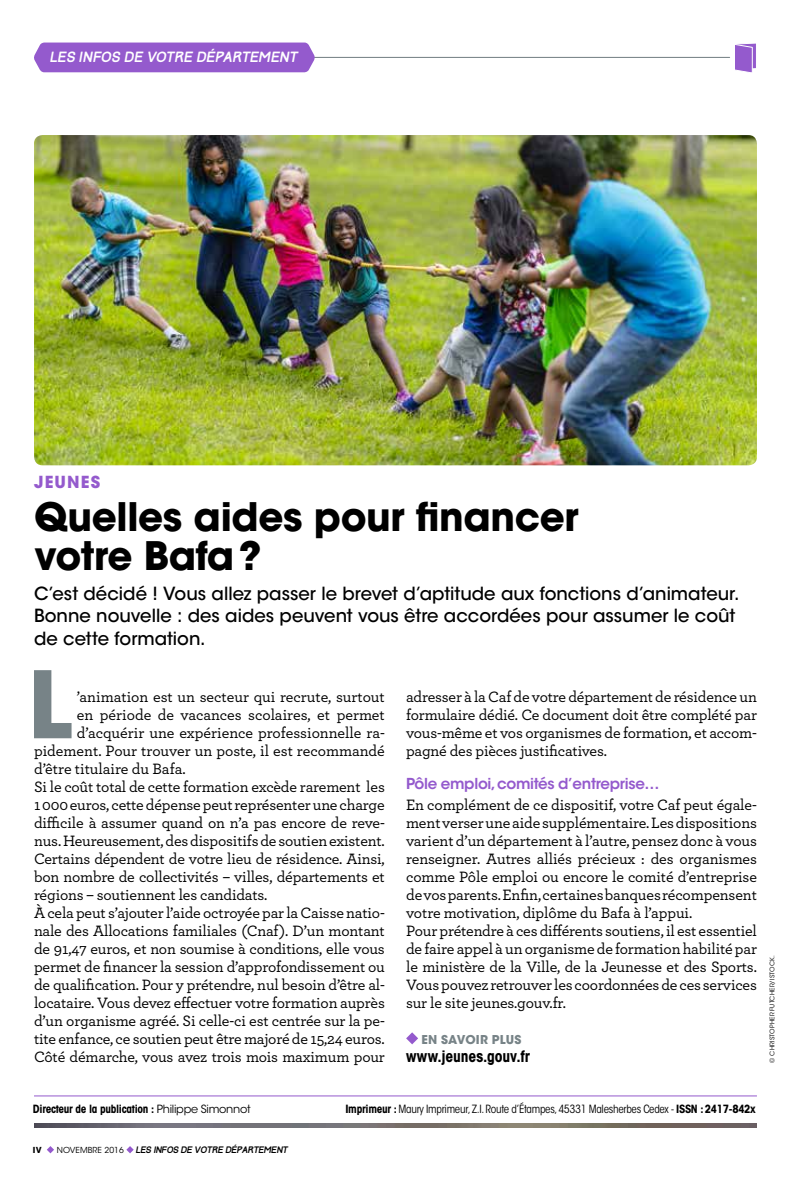
<style>
.page{position:relative;width:808px;height:1191px;background:#fff}
.page>*{position:absolute;margin:0;border:0;box-sizing:border-box;transform-origin:0 0}
.t1{font:700 91.95px "ITC Avant Garde Std";color:#778387}
.t2{font:700 39px/39px "ITC Avant Garde Std";letter-spacing:-.01em;color:#000}
.t3{font:500 18px/22.5px "ITC Avant Garde Std";color:#000}
.t4{font:700 16.5px "ITC Avant Garde Std";letter-spacing:.07em;color:#945acd}
.t5{font:500 15.75px/18px "Archer";letter-spacing:-.01em;color:#000;text-align:justify}
.t6{font:700 condensed 15.6px "ITC Avant Garde Std";letter-spacing:-.005em;color:#000}
.t7{font:600 15px "ITC Avant Garde Std";letter-spacing:-.02em;color:#945acd}
.t8{font:italic 13.05px "Track";letter-spacing:.01em;color:#fff}
.t9{font:700 12.15px "ITC Avant Garde Std";letter-spacing:.015em;color:#778387}
.t10{font:condensed 11.25px "ITC Avant Garde Std";letter-spacing:-.025em;color:#000}
.t11{font:700 condensed 11.25px "ITC Avant Garde Std";letter-spacing:-.025em;color:#000}
.t12{font:italic 8.25px "Track";letter-spacing:-.01em;color:#000}
.t13{font:8.25px "ITC Avant Garde Std";letter-spacing:.01em;color:#000}
.t14{font:700 8.25px "ITC Avant Garde Std";color:#000}
.t15{font:6.3px "ITC Avant Garde Std";letter-spacing:.025em;color:#000}
.s1{font-weight:400;font-stretch:normal}
.s2{font-weight:700}
</style>
<div class="page">
<img style="left:34px;top:135px;width:723px;height:330px">
<svg style="left:406px;top:1032px;width:12px;height:12px"></svg>
<img style="left:34px;top:1123px;width:723px;height:4px">
<svg style="left:735px;top:43px;width:21px;height:30px"></svg>
<hr style="left:35px;top:57px;width:695px;height:1px;background:#778387">
<div style="left:34px;top:43px;width:281px;height:29px;background:#945acd"></div>
<hr style="left:34px;top:1095px;width:723px;height:1px;background:#945acd">
<svg style="left:47px;top:1146px;width:7px;height:7px"></svg>
<svg style="left:126px;top:1146px;width:8px;height:7px"></svg>
<p class="t8" style="left:50px;top:49px;width:249px">LES INFOS DE VOTRE DÉPARTEMENT</p>
<p class="t4" style="left:34px;top:471px;width:68px">JEUNES</p>
<h2 class="t2" style="left:34px;top:497px;width:546px">Quelles aides pour financer votre Bafa?</h2>
<p class="t3" style="left:34px;top:582px;width:707px">C’est décidé ! Vous allez passer le brevet d’aptitude aux fonctions d’animateur.<br>Bonne nouvelle : des aides peuvent vous être accordées pour assumer le coût de cette formation.</p>
<h1 class="t1" style="left:27px;top:644px;width:46px">L</h1>
<p class="t5" style="left:406px;top:687px;width:352px">adresser à la Caf de votre département de résidence un formulaire dédié. Ce document doit être complété par vous-même et vos organismes de formation, et accom&shy;pagné des pièces justificatives.</p>
<p class="t7" style="left:406px;top:774px;width:255px">Pôle emploi, comités d’entreprise…</p>
<p class="t5" style="left:406px;top:795px;width:352px;text-align:left">En complément de ce dispositif, votre Caf peut égale&shy;ment verser une aide supplémentaire. Les dispositions varient d’un département à l’autre, pensez donc à vous renseigner. Autres alliés précieux : des organismes comme Pôle emploi ou encore le comité d’entreprise de vos parents. Enfin, certaines banques récompensent votre motivation, diplôme du Bafa à l’appui.<br>Pour prétendre à ces différents soutiens, il est essentiel de faire appel à un organisme de formation habilité par le ministère de la Ville, de la Jeunesse et des Sports.<br>Vous pouvez retrouver les coordonnées de ces services sur le site jeunes.gouv.fr.</p>
<p class="t9" style="left:421px;top:1032px;width:102px">EN SAVOIR PLUS</p>
<p class="t6" style="left:406px;top:1046px;width:125px">www.jeunes.gouv.fr</p>
<p class="t5" style="left:77px;top:687px;width:310px">’animation est un secteur qui recrute, surtout</p>
<p class="t5" style="left:77px;top:705px;width:310px">en période de vacances scolaires, et permet</p>
<p class="t5" style="left:77px;top:723px;width:310px">d’acquérir une expérience professionnelle ra-</p>
<p class="t5" style="left:34px;top:741px;width:352px">pidement. Pour trouver un poste, il est recommandé</p>
<p class="t5" style="left:34px;top:759px;width:153px">d’être titulaire du Bafa.</p>
<p class="t5" style="left:34px;top:777px;width:352px">Si le coût total de cette formation excède rarement les</p>
<p class="t5" style="left:34px;top:795px;width:352px">1 000 euros, cette dépense peut représenter une charge</p>
<p class="t5" style="left:34px;top:813px;width:352px">difficile à assumer quand on n’a pas encore de reve-</p>
<p class="t5" style="left:34px;top:831px;width:352px">nus. Heureusement, des dispositifs de soutien existent.</p>
<p class="t5" style="left:34px;top:849px;width:352px">Certains dépendent de votre lieu de résidence. Ainsi,</p>
<p class="t5" style="left:34px;top:867px;width:352px">bon nombre de collectivités – villes, départements et</p>
<p class="t5" style="left:34px;top:885px;width:235px">régions – soutiennent les candidats.</p>
<p class="t5" style="left:34px;top:903px;width:352px">À cela peut s’ajouter l’aide octroyée par la Caisse natio-</p>
<p class="t5" style="left:34px;top:921px;width:352px">nale des Allocations familiales (Cnaf). D’un montant</p>
<p class="t5" style="left:34px;top:939px;width:352px">de 91,47 euros, et non soumise à conditions, elle vous</p>
<p class="t5" style="left:34px;top:957px;width:352px">permet de financer la session d’approfondissement ou</p>
<p class="t5" style="left:34px;top:975px;width:352px">de qualification. Pour y prétendre, nul besoin d’être al-</p>
<p class="t5" style="left:34px;top:993px;width:352px">locataire. Vous devez effectuer votre formation auprès</p>
<p class="t5" style="left:34px;top:1011px;width:352px">d’un organisme agréé. Si celle-ci est centrée sur la pe-</p>
<p class="t5" style="left:34px;top:1029px;width:352px">tite enfance, ce soutien peut être majoré de 15,24 euros.</p>
<p class="t5" style="left:34px;top:1047px;width:352px">Côté démarche, vous avez trois mois maximum pour</p>
<p class="t15" style="left:768px;top:1062px;width:109px;rotate:-90deg">© CHRISTOPHER FUTCHER/ISTOCK.</p>
<p class="t11" style="left:33px;top:1101px;width:219px">Directeur de la publication : <span class="s1">Philippe Simonnot</span></p>
<p class="t10" style="left:345px;top:1101px;width:412px"><span class="s2">Imprimeur :</span> Maury Imprimeur, Z.I. Route d’Étampes, 45331 Malesherbes Cedex - <span class="s2">ISSN : 2417-842x</span></p>
<p class="t14" style="left:33px;top:1145px;width:10px">IV</p>
<p class="t13" style="left:57px;top:1145px;width:68px">NOVEMBRE 2016</p>
<p class="t12" style="left:136px;top:1145px;width:154px">LES INFOS DE VOTRE DÉPARTEMENT</p>
</div>
